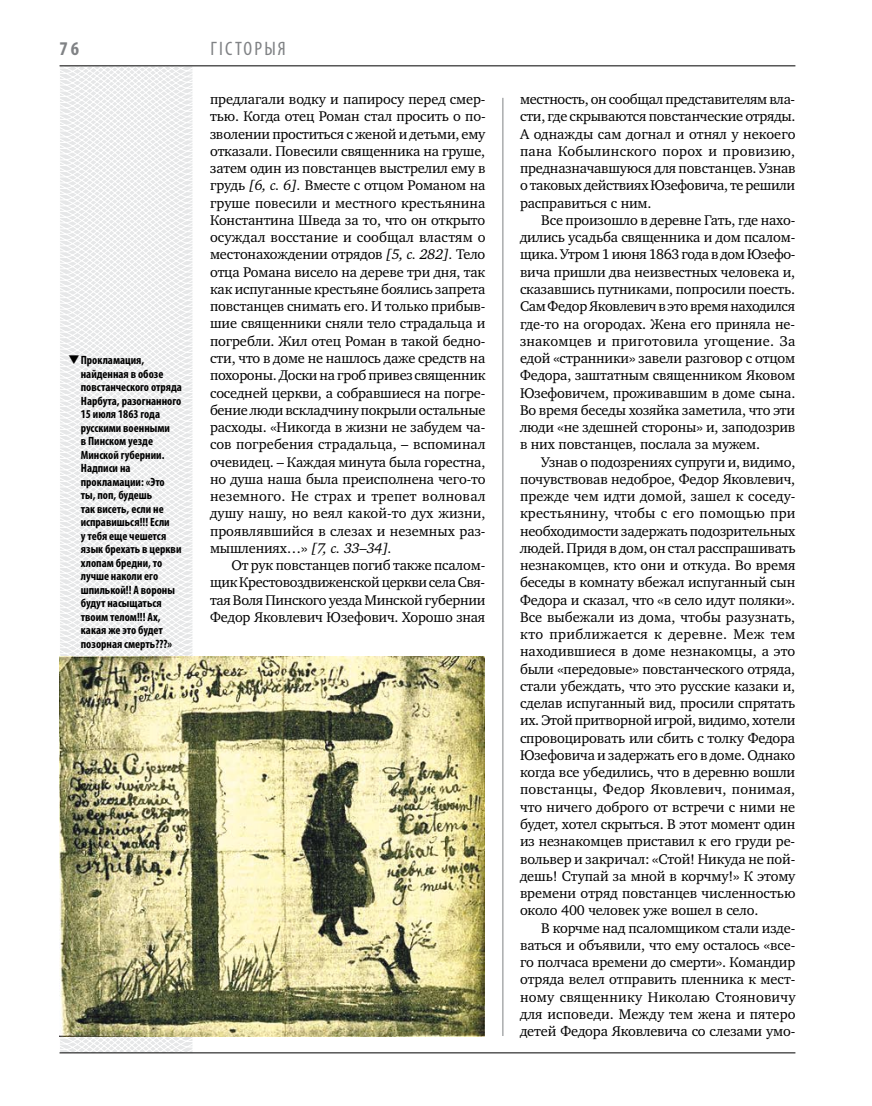
<style>
.page{position:relative;width:872px;height:1106px;background:#fff}
.page>*{position:absolute;margin:0;border:0;box-sizing:border-box;transform-origin:0 0}
.t1{font:condensed 19.5px "Myriad Pro";color:#808285}
.t2{font:700 condensed 19.5px "Myriad Pro";color:#808285}
.t3{font:14.4px/17.2px "Charter C";letter-spacing:-.01em;color:#000;text-align:justify}
.t4{font:700 condensed 12px/13.5px "Myriad Pro";color:#000}
.s1{font-style:italic}
</style>
<div class="page">
<svg style="left:59px;top:65px;width:192px;height:989px"></svg>
<hr style="left:502px;top:98px;width:1px;height:938px;background:#808285">
<hr style="left:60px;top:1052px;width:735px;height:1px;background:#000">
<hr style="left:60px;top:65px;width:735px;height:1px;background:#000">
<img style="left:60px;top:657px;width:425px;height:380px">
<h1 class="t2" style="left:60px;top:37px;width:21px">76</h1>
<p class="t4" style="left:81px;top:353px;width:103px;text-indent:-13px">❑Прокламация, найденная в обозе повстанческого отряда<br>Нарбута, разогнанного<br>15 июля 1863 года русскими военными<br>в Пинском уезде<br>Минской губернии.<br>Надписи на прокламации: «Это ты, поп, будешь<br>так висеть, если не исправишься!!! Если<br>у тебя еще чешется язык брехать в церкви хлопам бредни, то лучше наколи его шпилькой!! А вороны будут насыщаться твоим телом!!! Ах, какая же это будет позорная смерть???»</p>
<h1 class="t1" style="left:210px;top:37px;width:77px">гісторыя</h1>
<p class="t3" style="left:210px;top:91px;width:277px">предлагали водку и папиросу перед смер&shy;тью. Когда отец Роман стал просить о по&shy;зволении проститься с женой и детьми, ему отказали. Повесили священника на груше, затем один из повстанцев выстрелил ему в грудь <span class="s1">[6, с. 6].</span> Вместе с отцом Романом на груше повесили и местного крестьянина Константина Шведа за то, что он открыто осуждал восстание и сообщал властям о местонахождении отрядов <span class="s1">[5, с. 282].</span> Тело отца Романа висело на дереве три дня, так как испуганные крестьяне боялись запрета повстанцев снимать его. И только прибыв&shy;шие священники сняли тело страдальца и погребли. Жил отец Роман в такой бедно&shy;сти, что в доме не нашлось даже средств на похороны. Доски на гроб привез священник соседней церкви, а собравшиеся на погре&shy;бение люди вскладчину покрыли остальные расходы. «Никогда в жизни не забудем ча&shy;сов погребения страдальца, – вспоминал очевидец. – Каждая минута была горестна, но душа наша была преисполнена чего-то неземного. Не страх и трепет волновал душу нашу, но веял какой-то дух жизни, проявлявшийся в слезах и неземных раз&shy;мышлениях…» <span class="s1">[7, с. 33–34].</span></p>
<p class="t3" style="left:210px;top:556px;width:277px;text-indent:21px">От рук повстанцев погиб также псалом&shy;щик Крестовоздвиженской церкви села Свя&shy;тая Воля Пинского уезда Минской губернии Федор Яковлевич Юзефович. Хорошо зная</p>
<p class="t3" style="left:520px;top:91px;width:277px">местность, он сообщал представителям вла&shy;сти, где скрываются повстанческие отряды.<br>А однажды сам догнал и отнял у некоего пана Кобылинского порох и провизию, предназначавшуюся для повстанцев. Узнав о таковых действиях Юзефовича, те решили расправиться с ним.</p>
<p class="t3" style="left:520px;top:212px;width:277px;text-indent:21px">Все произошло в деревне Гать, где нахо&shy;дились усадьба священника и дом псалом&shy;щика. Утром 1 июня 1863 года в дом Юзефо&shy;вича пришли два неизвестных человека и, сказавшись путниками, попросили поесть.<br>Сам Федор Яковлевич в это время находился где-то на огородах. Жена его приняла не&shy;знакомцев и приготовила угощение. За едой «странники» завели разговор с отцом Федора, заштатным священником Яковом Юзефовичем, проживавшим в доме сына.<br>Во время беседы хозяйка заметила, что эти люди «не здешней стороны» и, заподозрив в них повстанцев, послала за мужем.</p>
<p class="t3" style="left:520px;top:453px;width:277px;text-indent:21px">Узнав о подозрениях супруги и, видимо, почувствовав недоброе, Федор Яковлевич, прежде чем идти домой, зашел к соседу&shy;крестьянину, чтобы с его помощью при необходимости задержать подозрительных людей. Придя в дом, он стал расспрашивать незнакомцев, кто они и откуда. Во время беседы в комнату вбежал испуганный сын Федора и сказал, что «в село идут поляки».<br>Все выбежали из дома, чтобы разузнать, кто приближается к деревне. Меж тем находившиеся в доме незнакомцы, а это были «передовые» повстанческого отряда, стали убеждать, что это русские казаки и, сделав испуганный вид, просили спрятать их. Этой притворной игрой, видимо, хотели спровоцировать или сбить с толку Федора Юзефовича и задержать его в доме. Однако когда все убедились, что в деревню вошли повстанцы, Федор Яковлевич, понимая, что ничего доброго от встречи с ними не будет, хотел скрыться. В этот момент один из незнакомцев приставил к его груди ре&shy;вольвер и закричал: «Стой! Никуда не пой&shy;дешь! Ступай за мной в корчму!» К этому времени отряд повстанцев численностью около 400 человек уже вошел в село.</p>
<p class="t3" style="left:520px;top:919px;width:277px;text-indent:21px">В корчме над псаломщиком стали изде&shy;ваться и объявили, что ему осталось «все&shy;го полчаса времени до смерти». Командир отряда велел отправить пленника к мест&shy;ному священнику Николаю Стояновичу для исповеди. Между тем жена и пятеро детей Федора Яковлевича со слезами умо-</p>
</div>
